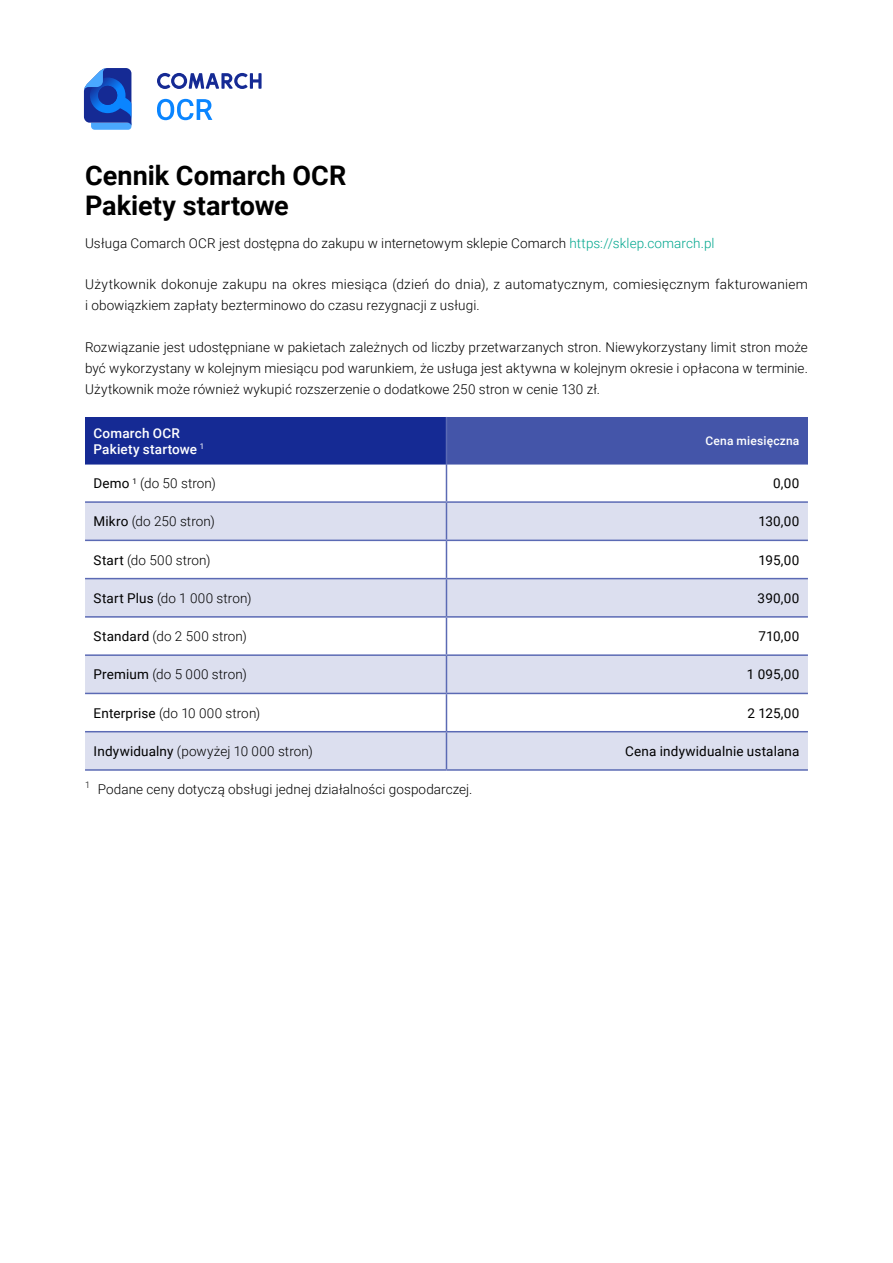
<style>
.page{position:relative;width:893px;height:1263px;background:#fff}
.page>*{position:absolute;margin:0;border:0;box-sizing:border-box;transform-origin:0 0}
.t1{font:700 27px/30px "Roboto";color:#000}
.t2{font:300 13.5px/20.9px "Roboto";letter-spacing:.01em;color:#000}
.t3{font:13.5px "Roboto";letter-spacing:.01em;color:#000}
.t4{font:500 13.5px/16.2px "Roboto";letter-spacing:.015em;color:#fff}
.t5{font:500 12px "Roboto";letter-spacing:.015em;color:#fff}
.s1{color:#02a78e}
.s2{font-weight:400}
</style>
<div class="page">
<svg style="left:157px;top:99px;width:55px;height:21px"></svg>
<svg style="left:157px;top:73px;width:105px;height:16px"></svg>
<svg style="left:84px;top:68px;width:47px;height:62px;background:#3369c8"></svg>
<div style="left:98px;top:86px;width:19px;height:19px;background:#152a94;border-radius:50%"></div>
<div style="left:85px;top:417px;width:361px;height:47px;background:#152a94"></div>
<div style="left:446px;top:417px;width:362px;height:47px;background:#4455a9"></div>
<svg style="left:85px;top:464px;width:723px;height:37px"></svg>
<svg style="left:85px;top:503px;width:723px;height:266px;fill:#dcdfef"></svg>
<hr style="left:85px;top:616px;width:361px;height:2px;background:#5b6ab4">
<hr style="left:85px;top:693px;width:361px;height:1px;background:#5b6ab4">
<hr style="left:446px;top:417px;width:1px;height:47px;background:#5b6ab4">
<hr style="left:85px;top:501px;width:361px;height:2px;background:#5b6ab4">
<hr style="left:85px;top:540px;width:361px;height:1px;background:#5b6ab4">
<hr style="left:446px;top:464px;width:1px;height:37px;background:#5b6ab4">
<hr style="left:446px;top:541px;width:1px;height:37px;background:#5b6ab4">
<hr style="left:446px;top:618px;width:1px;height:36px;background:#5b6ab4">
<hr style="left:446px;top:694px;width:1px;height:37px;background:#5b6ab4">
<hr style="left:446px;top:501px;width:362px;height:2px;background:#5b6ab4">
<hr style="left:446px;top:503px;width:1px;height:37px;background:#5b6ab4">
<hr style="left:446px;top:540px;width:362px;height:1px;background:#5b6ab4">
<hr style="left:446px;top:578px;width:362px;height:1px;background:#5b6ab4">
<hr style="left:446px;top:579px;width:1px;height:37px;background:#5b6ab4">
<hr style="left:446px;top:616px;width:362px;height:2px;background:#5b6ab4">
<hr style="left:85px;top:578px;width:361px;height:1px;background:#5b6ab4">
<hr style="left:85px;top:654px;width:361px;height:2px;background:#5b6ab4">
<hr style="left:446px;top:654px;width:362px;height:2px;background:#5b6ab4">
<hr style="left:446px;top:656px;width:1px;height:37px;background:#5b6ab4">
<hr style="left:446px;top:693px;width:362px;height:1px;background:#5b6ab4">
<hr style="left:85px;top:731px;width:361px;height:1px;background:#5b6ab4">
<hr style="left:446px;top:731px;width:362px;height:1px;background:#5b6ab4">
<hr style="left:446px;top:732px;width:1px;height:37px;background:#5b6ab4">
<hr style="left:446px;top:769px;width:362px;height:2px;background:#5b6ab4">
<hr style="left:85px;top:769px;width:361px;height:2px;background:#5b6ab4">
<h1 class="t1" style="left:85px;top:159px;width:263px">Cennik Comarch OCR<br>Pakiety startowe</h1>
<p class="t2" style="left:85px;top:232px;width:631px">Usługa Comarch OCR jest dostępna do zakupu w internetowym sklepie Comarch <span class="s1">https://sklep.comarch.pl</span></p>
<p class="t2" style="left:85px;top:274px;width:724px">Użytkownik dokonuje zakupu na okres miesiąca (dzień do dnia), z automatycznym, comiesięcznym fakturowaniem i obowiązkiem zapłaty bezterminowo do czasu rezygnacji z usługi.</p>
<p class="t2" style="left:85px;top:336px;width:724px;text-align:justify">Rozwiązanie jest udostępniane w pakietach zależnych od liczby przetwarzanych stron. Niewykorzystany limit stron może być wykorzystany w kolejnym miesiącu pod warunkiem, że usługa jest aktywna w kolejnym okresie i opłacona w terminie.<br>Użytkownik może również wykupić rozszerzenie o dodatkowe 250 stron w cenie 130 zł.</p>
<p class="t4" style="left:94px;top:424px;width:112px">Comarch OCR<br>Pakiety startowe <sup>1</sup></p>
<p class="t5" style="left:705px;top:433px;width:95px">Cena miesięczna</p>
<p class="t2" style="left:94px;top:472px;width:124px"><span class="s2">Demo</span> <sup>1</sup> (do 50 stron)</p>
<p class="t3" style="left:773px;top:474px;width:28px">0,00</p>
<p class="t2" style="left:94px;top:510px;width:123px"><span class="s2">Mikro</span> (do 250 stron)</p>
<p class="t3" style="left:758px;top:512px;width:43px">130,00</p>
<p class="t2" style="left:94px;top:549px;width:119px"><span class="s2">Start</span> (do 500 stron)</p>
<p class="t3" style="left:759px;top:550px;width:42px">195,00</p>
<p class="t2" style="left:94px;top:587px;width:159px"><span class="s2">Start Plus</span> (do 1 000 stron)</p>
<p class="t3" style="left:758px;top:589px;width:43px">390,00</p>
<p class="t2" style="left:94px;top:625px;width:155px"><span class="s2">Standard</span> (do 2 500 stron)</p>
<p class="t3" style="left:758px;top:627px;width:43px">710,00</p>
<p class="t2" style="left:94px;top:664px;width:155px"><span class="s2">Premium</span> (do 5 000 stron)</p>
<p class="t3" style="left:747px;top:665px;width:54px">1 095,00</p>
<p class="t2" style="left:94px;top:702px;width:168px"><span class="s2">Enterprise</span> (do 10 000 stron)</p>
<p class="t3" style="left:748px;top:703px;width:53px">2 125,00</p>
<p class="t2" style="left:94px;top:740px;width:221px"><span class="s2">Indywidualny</span> (powyżej 10 000 stron)</p>
<p class="t3" style="left:625px;top:742px;width:176px">Cena indywidualnie ustalana</p>
<p class="t2" style="left:85px;top:778px;width:389px"><sup>1</sup> Podane ceny dotyczą obsługi jednej działalności gospodarczej.</p>
</div>
